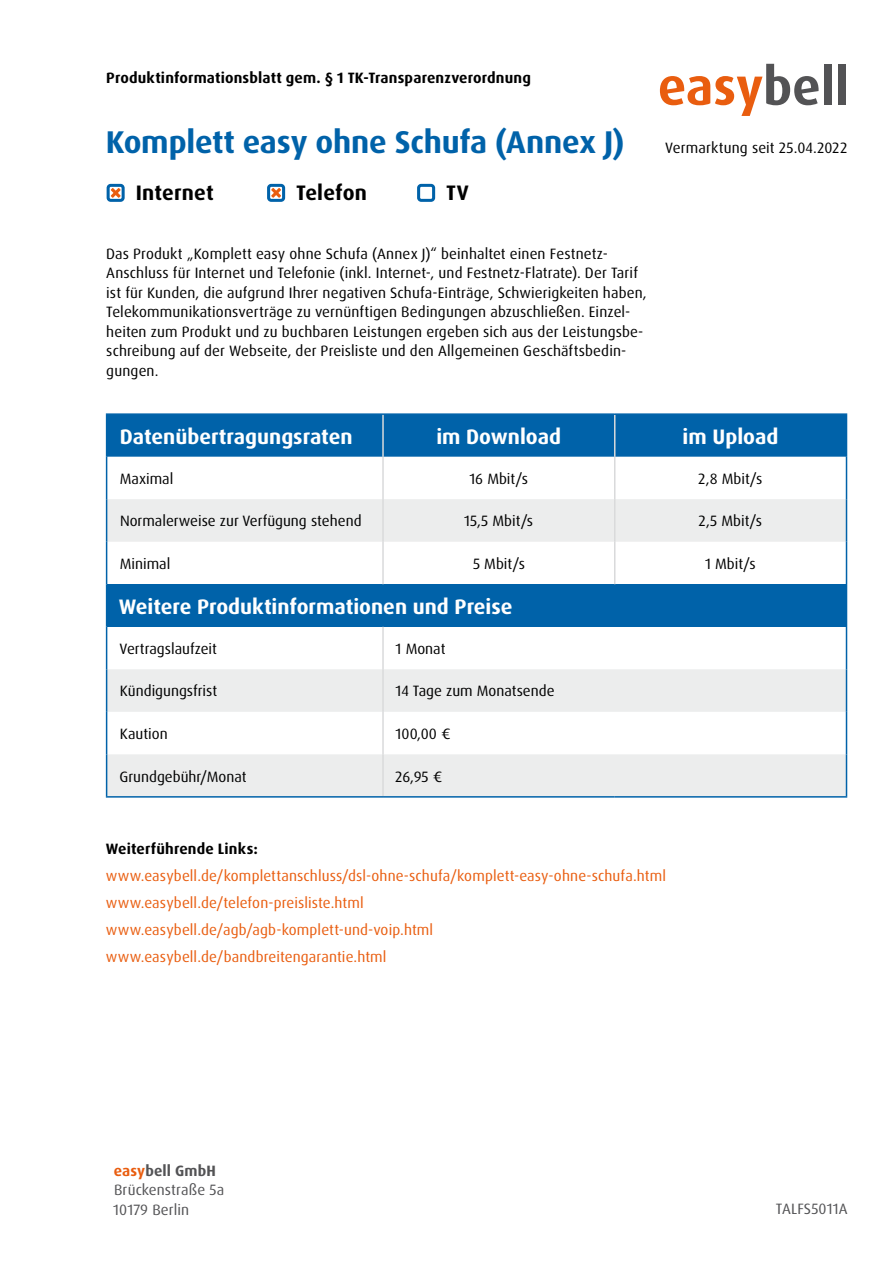
<style>
.page{position:relative;width:893px;height:1263px;background:#fff}
.page>*{position:absolute;margin:0;border:0;box-sizing:border-box;transform-origin:0 0}
.t1{font:700 31.5px "Dax OT";letter-spacing:-.005em;color:#0062a9}
.t2{font:700 21px "Dax OT";color:#fff}
.t3{font:700 21px "Dax OT";letter-spacing:.01em;color:#000}
.t4{font:15px/19.5px "Dax OT";letter-spacing:.005em;color:#000}
.t5{font:15px/27px "Dax OT";letter-spacing:.01em;color:#e95d0f}
.t6{font:700 15px "Dax OT";letter-spacing:.01em;color:#000}
.t7{font:15px/19.5px "Dax OT";letter-spacing:.005em;color:#535355}
.s1{font-weight:700;color:#e95d0f}
.s2{font-weight:700}
</style>
<div class="page">
<div style="left:107px;top:415px;width:739px;height:42px;background:#0062a9"></div>
<svg style="left:107px;top:499px;width:739px;height:297px;fill:#eff0f0"></svg>
<div style="left:107px;top:584px;width:739px;height:43px;background:#0062a9"></div>
<hr style="left:382px;top:457px;width:2px;height:42px;background:#d9dadb">
<hr style="left:382px;top:499px;width:2px;height:43px;background:#d9dadb">
<hr style="left:382px;top:542px;width:2px;height:42px;background:#d9dadb">
<hr style="left:382px;top:627px;width:2px;height:42px;background:#d9dadb">
<hr style="left:382px;top:669px;width:2px;height:43px;background:#d9dadb">
<hr style="left:382px;top:712px;width:2px;height:42px;background:#d9dadb">
<hr style="left:382px;top:754px;width:2px;height:42px;background:#d9dadb">
<hr style="left:614px;top:415px;width:1px;height:42px;background:#d9dadb">
<hr style="left:614px;top:457px;width:1px;height:42px;background:#d9dadb">
<hr style="left:614px;top:499px;width:1px;height:43px;background:#d9dadb">
<hr style="left:614px;top:542px;width:1px;height:42px;background:#d9dadb">
<hr style="left:846px;top:415px;width:1px;height:42px;background:#0062a9">
<hr style="left:106px;top:413px;width:277px;height:2px;background:#0062a9">
<hr style="left:106px;top:415px;width:1px;height:42px;background:#0062a9">
<hr style="left:383px;top:413px;width:232px;height:2px;background:#0062a9">
<hr style="left:615px;top:413px;width:232px;height:2px;background:#0062a9">
<hr style="left:846px;top:457px;width:1px;height:42px;background:#0062a9">
<hr style="left:846px;top:499px;width:1px;height:43px;background:#0062a9">
<hr style="left:846px;top:542px;width:1px;height:42px;background:#0062a9">
<hr style="left:846px;top:584px;width:1px;height:43px;background:#0062a9">
<hr style="left:846px;top:627px;width:1px;height:42px;background:#0062a9">
<hr style="left:846px;top:669px;width:1px;height:43px;background:#0062a9">
<hr style="left:846px;top:712px;width:1px;height:42px;background:#0062a9">
<hr style="left:846px;top:754px;width:1px;height:42px;background:#0062a9">
<hr style="left:106px;top:457px;width:1px;height:42px;background:#0062a9">
<hr style="left:106px;top:499px;width:1px;height:43px;background:#0062a9">
<hr style="left:106px;top:542px;width:1px;height:42px;background:#0062a9">
<hr style="left:106px;top:584px;width:1px;height:43px;background:#0062a9">
<hr style="left:106px;top:627px;width:1px;height:42px;background:#0062a9">
<hr style="left:106px;top:669px;width:1px;height:43px;background:#0062a9">
<hr style="left:106px;top:712px;width:1px;height:42px;background:#0062a9">
<hr style="left:106px;top:754px;width:1px;height:42px;background:#0062a9">
<hr style="left:382px;top:415px;width:2px;height:42px;background:#d9dadb">
<hr style="left:106px;top:796px;width:277px;height:2px;background:#0062a9">
<hr style="left:383px;top:796px;width:232px;height:2px;background:#0062a9">
<hr style="left:615px;top:796px;width:232px;height:2px;background:#0062a9">
<svg style="left:660px;top:64px;width:159px;height:52px"></svg>
<div style="left:824px;top:64px;width:8px;height:41px;background:#535355"></div>
<div style="left:838px;top:64px;width:8px;height:41px;background:#535355"></div>
<svg style="left:110px;top:188px;width:11px;height:10px"></svg>
<svg style="left:271px;top:188px;width:10px;height:10px"></svg>
<p class="t6" style="left:106px;top:68px;width:426px">Produktinformationsblatt gem. § 1 TK-Transparenzverordnung</p>
<h1 class="t1" style="left:106px;top:122px;width:520px">Komplett easy ohne Schufa (Annex J)</h1>
<h2 class="t3" style="left:136px;top:180px;width:80px">Internet</h2>
<h2 class="t3" style="left:296px;top:180px;width:72px">Telefon</h2>
<h2 class="t3" style="left:446px;top:180px;width:24px">TV</h2>
<p class="t4" style="left:106px;top:244px;width:542px">Das Produkt „Komplett easy ohne Schufa (Annex J)“ beinhaltet einen Festnetz-Anschluss für Internet und Telefonie (inkl. Internet-, und Festnetz-Flatrate). Der Tarif ist für Kunden, die aufgrund Ihrer negativen Schufa-Einträge, Schwierigkeiten haben, Telekommunikationsverträge zu vernünftigen Bedingungen abzuschließen. Einzel&shy;heiten zum Produkt und zu buchbaren Leistungen ergeben sich aus der Leistungsbe&shy;schreibung auf der Webseite, der Preisliste und den Allgemeinen Geschäftsbedin&shy;gungen.</p>
<p class="t4" style="left:665px;top:138px;width:184px">Vermarktung seit 25.04.2022</p>
<h2 class="t2" style="left:120px;top:423px;width:234px">Datenübertragungsraten</h2>
<h2 class="t2" style="left:436px;top:423px;width:126px">im Download</h2>
<h2 class="t2" style="left:683px;top:423px;width:97px">im Upload</h2>
<p class="t4" style="left:120px;top:469px;width:55px">Maximal</p>
<p class="t4" style="left:469px;top:469px;width:60px">16 Mbit/s</p>
<p class="t4" style="left:698px;top:469px;width:66px">2,8 Mbit/s</p>
<p class="t4" style="left:120px;top:511px;width:243px">Normalerweise zur Verfügung stehend</p>
<p class="t4" style="left:464px;top:511px;width:71px">15,5 Mbit/s</p>
<p class="t4" style="left:698px;top:511px;width:65px">2,5 Mbit/s</p>
<p class="t4" style="left:120px;top:554px;width:52px">Minimal</p>
<p class="t4" style="left:473px;top:554px;width:53px">5 Mbit/s</p>
<p class="t4" style="left:705px;top:554px;width:52px">1 Mbit/s</p>
<h2 class="t2" style="left:119px;top:593px;width:395px">Weitere Produktinformationen und Preise</h2>
<p class="t4" style="left:120px;top:639px;width:99px">Vertragslaufzeit</p>
<p class="t4" style="left:396px;top:639px;width:51px">1 Monat</p>
<p class="t4" style="left:120px;top:682px;width:99px">Kündigungsfrist</p>
<p class="t4" style="left:396px;top:682px;width:161px">14 Tage zum Monatsende</p>
<p class="t4" style="left:120px;top:724px;width:49px">Kaution</p>
<p class="t4" style="left:396px;top:724px;width:57px">100,00 €</p>
<p class="t4" style="left:120px;top:767px;width:129px">Grundgebühr/Monat</p>
<p class="t4" style="left:395px;top:767px;width:49px">26,95 €</p>
<p class="t6" style="left:106px;top:839px;width:153px">Weiterführende Links:</p>
<p class="t5" style="left:106px;top:863px;width:562px">www.easybell.de/komplettanschluss/dsl-ohne-schufa/komplett-easy-ohne-schufa.html www.easybell.de/telefon-preisliste.html www.easybell.de/agb/agb-komplett-und-voip.html www.easybell.de/bandbreitengarantie.html</p>
<p class="t7" style="left:113px;top:1161px;width:112px"><span class="s1">easy</span><span class="s2">bell GmbH<br></span>Brückenstraße 5a<br>10179 Berlin</p>
<p class="t7" style="left:776px;top:1199px;width:73px">TALFS5011A</p>
</div>
